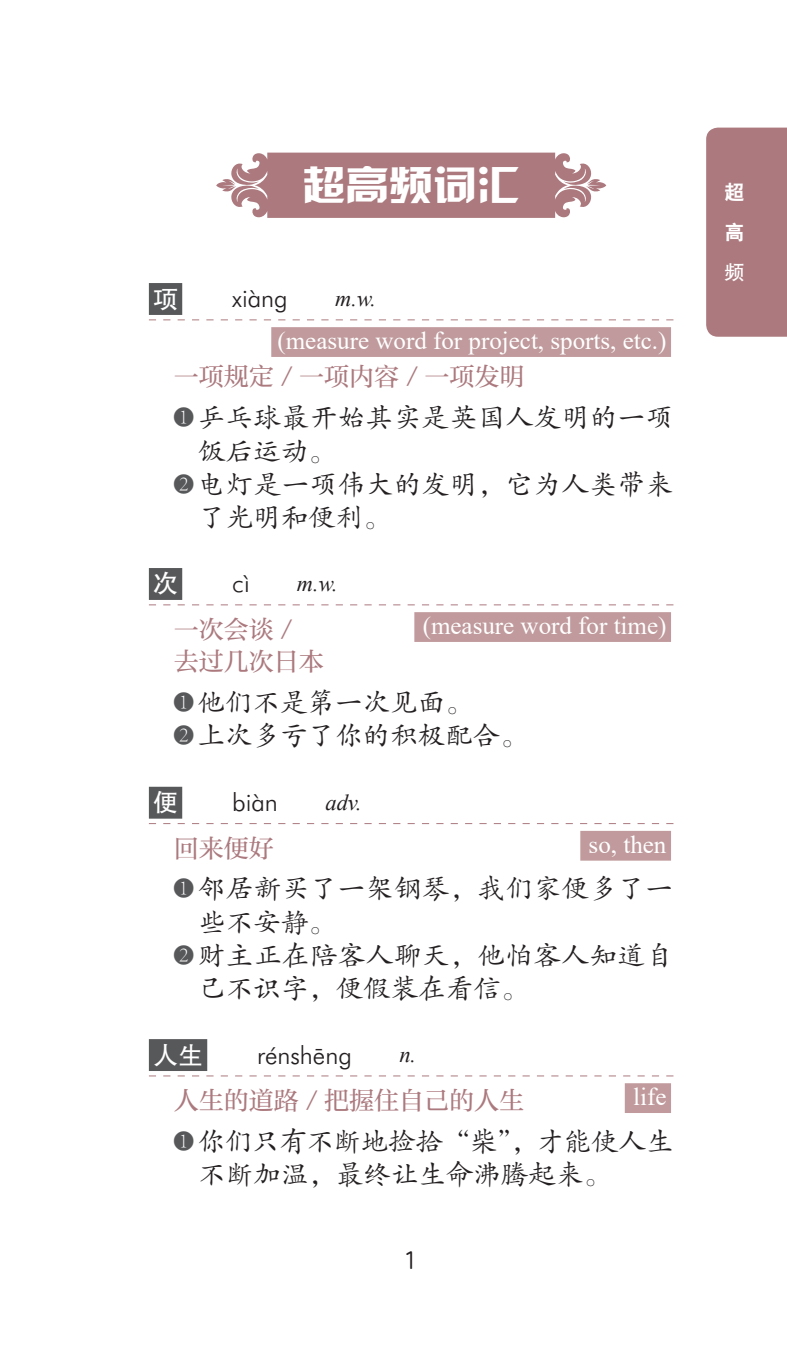
<style>
.page{position:relative;width:787px;height:1354px;background:#fff}
.page>*{position:absolute;margin:0;border:0;box-sizing:border-box;transform-origin:0 0}
.t1{font:40px "H Yk 2 gj";letter-spacing:-.01em;color:#fff;scale:1.1 1}
.t2{font:27.5px/33.2px "FZKTK GBK1 0";color:#231f20}
.t3{font:27.5px "FZKTK GBK1 0";letter-spacing:.02em;color:#231f20}
.t4{font:25px "Times New Roman";color:#fff}
.t5{font:25px "FZBIAOYSK GBK1 0";color:#ab797e}
.t6{font:25px "GB pinyinok H";color:#231f20}
.t7{font:25px "FZHTK GBK1 0";color:#fff}
.t8{font:italic 22.5px "Times New Roman";color:#231f20}
.t9{font:22.5px "FZLANTY K GBK1 0";color:#231f20}
.t10{font:20px/40px "H Yb 2 gj";color:#fff}
.t11{font:20px "H Yb 1 gj";color:#fff}
.s1{font-family:"Rope Sequence Number ST Regular";font-size:20px;color:#57585a}
</style>
<div class="page">
<div style="left:706px;top:128px;width:81px;height:209px;background:#ab797e"></div>
<svg style="left:149px;top:319px;width:524px;height:1px"></svg>
<div style="left:149px;top:283px;width:33px;height:32px;background:#57585a"></div>
<div style="left:271px;top:327px;width:400px;height:30px;background:#c09a9c"></div>
<svg style="left:149px;top:604px;width:524px;height:1px"></svg>
<div style="left:149px;top:568px;width:33px;height:32px;background:#57585a"></div>
<div style="left:414px;top:612px;width:257px;height:30px;background:#c09a9c"></div>
<svg style="left:149px;top:823px;width:524px;height:1px"></svg>
<div style="left:149px;top:786px;width:33px;height:32px;background:#57585a"></div>
<div style="left:580px;top:831px;width:91px;height:29px;background:#c09a9c"></div>
<svg style="left:149px;top:1075px;width:524px;height:1px"></svg>
<div style="left:149px;top:1039px;width:58px;height:32px;background:#57585a"></div>
<div style="left:624px;top:1083px;width:47px;height:30px;background:#c09a9c"></div>
<svg style="left:216px;top:152px;width:390px;height:66px;background:#b88e92"></svg>
<h1 class="t1" style="left:302px;top:165px;width:200px">超高频词汇</h1>
<p class="t7" style="left:153px;top:285px;width:26px">项</p>
<p class="t6" style="left:232px;top:283px;width:57px">xiàng</p>
<p class="t8" style="left:335px;top:283px;width:42px">m.w.</p>
<p class="t4" style="left:277px;top:323px;width:390px">(measure word for project, sports, etc.)</p>
<p class="t5" style="left:174px;top:362px;width:352px">一项规定 / 一项内容 / 一项发明</p>
<p class="t3" style="left:174px;top:403px;width:501px"><span class="s1">A</span> 乒乓球最开始其实是英国人发明的一项</p>
<p class="t2" style="left:198px;top:435px;width:139px">饭后运动。</p>
<p class="t3" style="left:174px;top:470px;width:501px"><span class="s1">B</span> 电灯是一项伟大的发明，它为人类带来</p>
<p class="t2" style="left:198px;top:501px;width:194px">了光明和便利。</p>
<p class="t7" style="left:153px;top:570px;width:26px">次</p>
<p class="t6" style="left:232px;top:568px;width:18px">cì</p>
<p class="t8" style="left:297px;top:568px;width:42px">m.w.</p>
<p class="t5" style="left:174px;top:614px;width:121px">一次会谈 /</p>
<p class="t4" style="left:422px;top:608px;width:245px">(measure word for time)</p>
<p class="t5" style="left:174px;top:647px;width:151px">去过几次日本</p>
<p class="t2" style="left:174px;top:687px;width:356px"><span class="s1">A</span> 他们不是第一次见面。<br><span class="s1">B</span> 上次多亏了你的积极配合。</p>
<p class="t7" style="left:153px;top:788px;width:26px">便</p>
<p class="t6" style="left:232px;top:787px;width:47px">biàn</p>
<p class="t8" style="left:325px;top:786px;width:38px">adv.</p>
<p class="t5" style="left:174px;top:833px;width:101px">回来便好</p>
<p class="t4" style="left:588px;top:827px;width:79px">so, then</p>
<p class="t3" style="left:174px;top:874px;width:501px"><span class="s1">A</span> 邻居新买了一架钢琴，我们家便多了一</p>
<p class="t2" style="left:198px;top:906px;width:139px">些不安静。</p>
<p class="t3" style="left:174px;top:941px;width:501px"><span class="s1">B</span> 财主正在陪客人聊天，他怕客人知道自</p>
<p class="t2" style="left:198px;top:972px;width:331px">己不识字，便假装在看信。</p>
<p class="t7" style="left:153px;top:1041px;width:52px">人生</p>
<p class="t6" style="left:257px;top:1039px;width:96px">rénshēng</p>
<p class="t8" style="left:399px;top:1039px;width:18px">n.</p>
<p class="t5" style="left:174px;top:1085px;width:352px">人生的道路 / 把握住自己的人生</p>
<p class="t4" style="left:633px;top:1079px;width:35px">life</p>
<p class="t2" style="left:198px;top:1125px;width:476px;text-indent:-25px"><span class="s1">A</span> 你们只有不断地捡拾“柴”，才能使人生不断加温，最终让生命沸腾起来。</p>
<p class="t9" style="left:404px;top:1247px;width:15px">1</p>
<p class="t10" style="left:724px;top:172px;width:21px">超高</p>
<p class="t11" style="left:724px;top:262px;width:21px">频</p>
</div>
